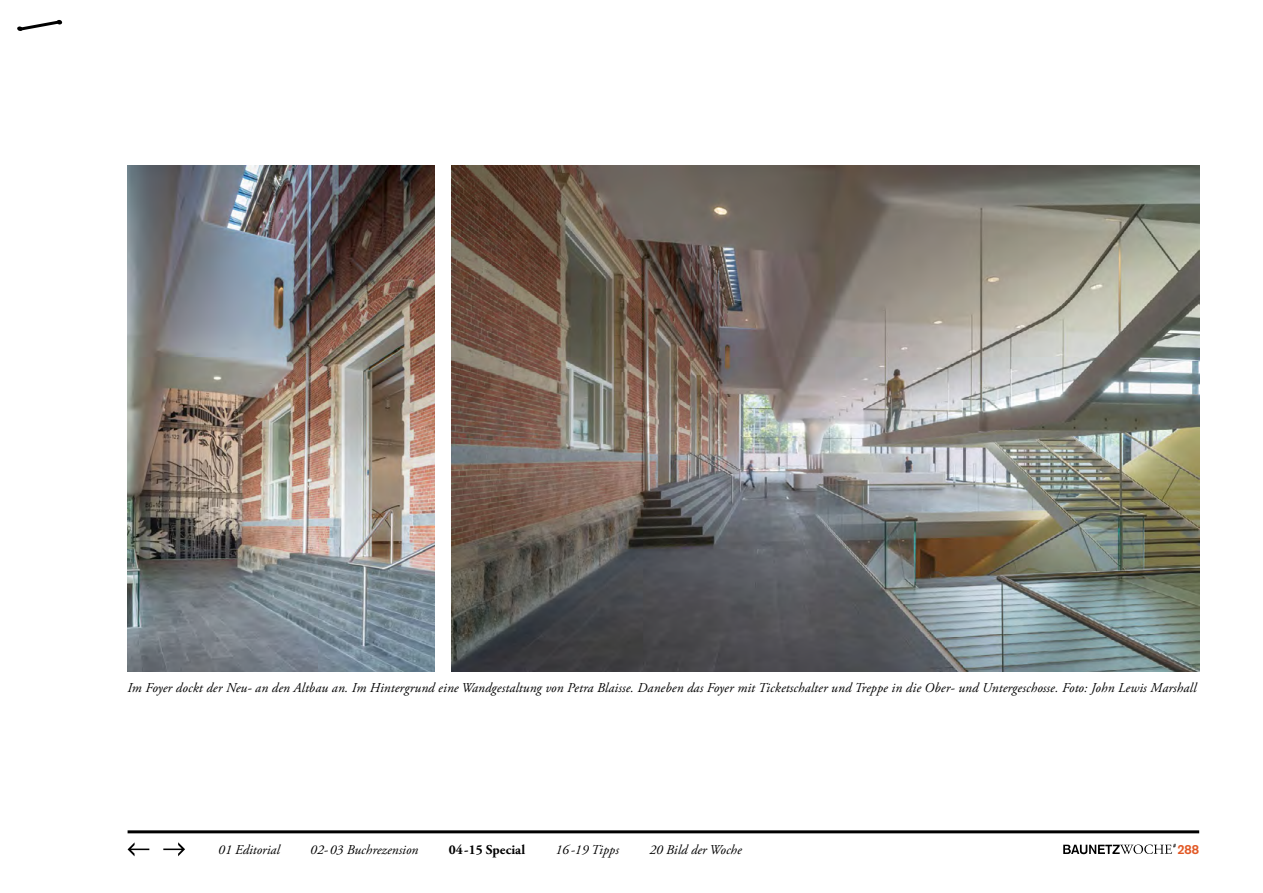
<style>
.page{position:relative;width:1263px;height:893px;background:#fff}
.page>*{position:absolute;margin:0;border:0;box-sizing:border-box;transform-origin:0 0}
.t1{font:italic 13.5px "Adobe Garamond Pro";letter-spacing:.01em;color:#000}
.t2{font:700 13.5px "Adobe Garamond Pro";letter-spacing:.005em;color:#000}
.t3{font:700 13.05px "Akzidenz Grotesk";color:#e25926}
</style>
<div class="page">
<hr style="left:128px;top:830px;width:1071px;height:3px;background:#000">
<svg style="left:128px;top:842px;width:21px;height:14px"></svg>
<svg style="left:163px;top:842px;width:22px;height:14px"></svg>
<svg style="left:17px;top:20px;width:46px;height:11px"></svg>
<svg style="left:1063px;top:844px;width:113px;height:10px"></svg>
<img style="left:128px;top:165px;width:307px;height:506px">
<img style="left:452px;top:165px;width:747px;height:506px">
<p class="t1" style="left:128px;top:679px;width:1070px">Im Foyer dockt der Neu- an den Altbau an. Im Hintergrund eine Wandgestaltung von Petra Blaisse. Daneben das Foyer mit Ticketschalter und Treppe in die Ober- und Untergeschosse. Foto: John Lewis Marshall</p>
<p class="t1" style="left:218px;top:841px;width:63px">01 Editorial</p>
<p class="t1" style="left:310px;top:841px;width:110px">02-03 Buchrezension</p>
<p class="t2" style="left:449px;top:841px;width:78px">04-15 Special</p>
<p class="t1" style="left:555px;top:841px;width:65px">16-19 Tipps</p>
<p class="t1" style="left:649px;top:841px;width:94px">20 Bild der Woche</p>
<p class="t3" style="left:1177px;top:841px;width:23px">288</p>
</div>
